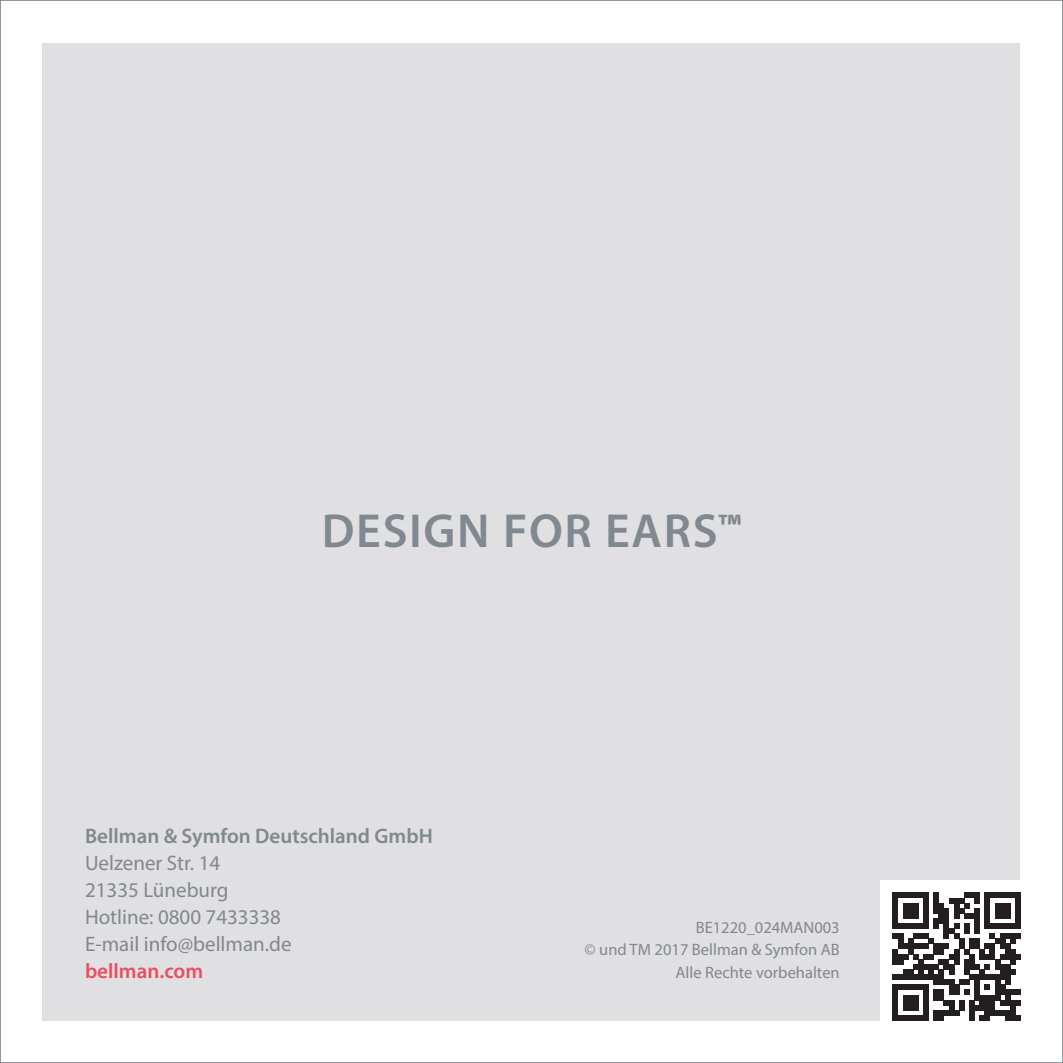
<style>
.page{position:relative;width:1063px;height:1063px;background:#fff}
.page>*{position:absolute;margin:0;border:0;box-sizing:border-box;transform-origin:0 0}
.t1{font:600 48px "Myriad Pro";letter-spacing:.035em;color:#808890}
.t2{font:21px "Myriad Pro";color:#808890}
.t3{font:600 21px "Myriad Pro";color:#808890}
.t4{font:600 21px "Myriad Pro";color:#e94e61}
.t5{font:16.5px/22.5px "Myriad Pro";color:#808890;text-align:right}
</style>
<div class="page">
<div style="left:43px;top:43px;width:977px;height:977px;background:#e0dfe2"></div>
<div style="left:880px;top:880px;width:140px;height:140px;background:#fff"></div>
<svg style="left:893px;top:893px;width:127px;height:127px"></svg>
<p class="t1" style="left:322px;top:501px;width:421px">DESIGN FOR EARS<sup>™</sup></p>
<p class="t3" style="left:85px;top:823px;width:349px">Bellman &amp; Symfon Deutschland GmbH</p>
<p class="t2" style="left:85px;top:850px;width:137px">Uelzener Str. 14</p>
<p class="t2" style="left:85px;top:877px;width:145px">21335 Lüneburg</p>
<p class="t2" style="left:85px;top:904px;width:197px">Hotline: 0800 7433338</p>
<p class="t2" style="left:85px;top:931px;width:208px">E-mail info@bellman.de</p>
<p class="t4" style="left:85px;top:958px;width:120px">bellman.com</p>
<p class="t5" style="left:696px;top:916px;width:146px">BE1220_024MAN003</p>
<p class="t5" style="left:585px;top:938px;width:257px">© und TM 2017 Bellman &amp; Symfon AB<br>Alle Rechte vorbehalten</p>
</div>
